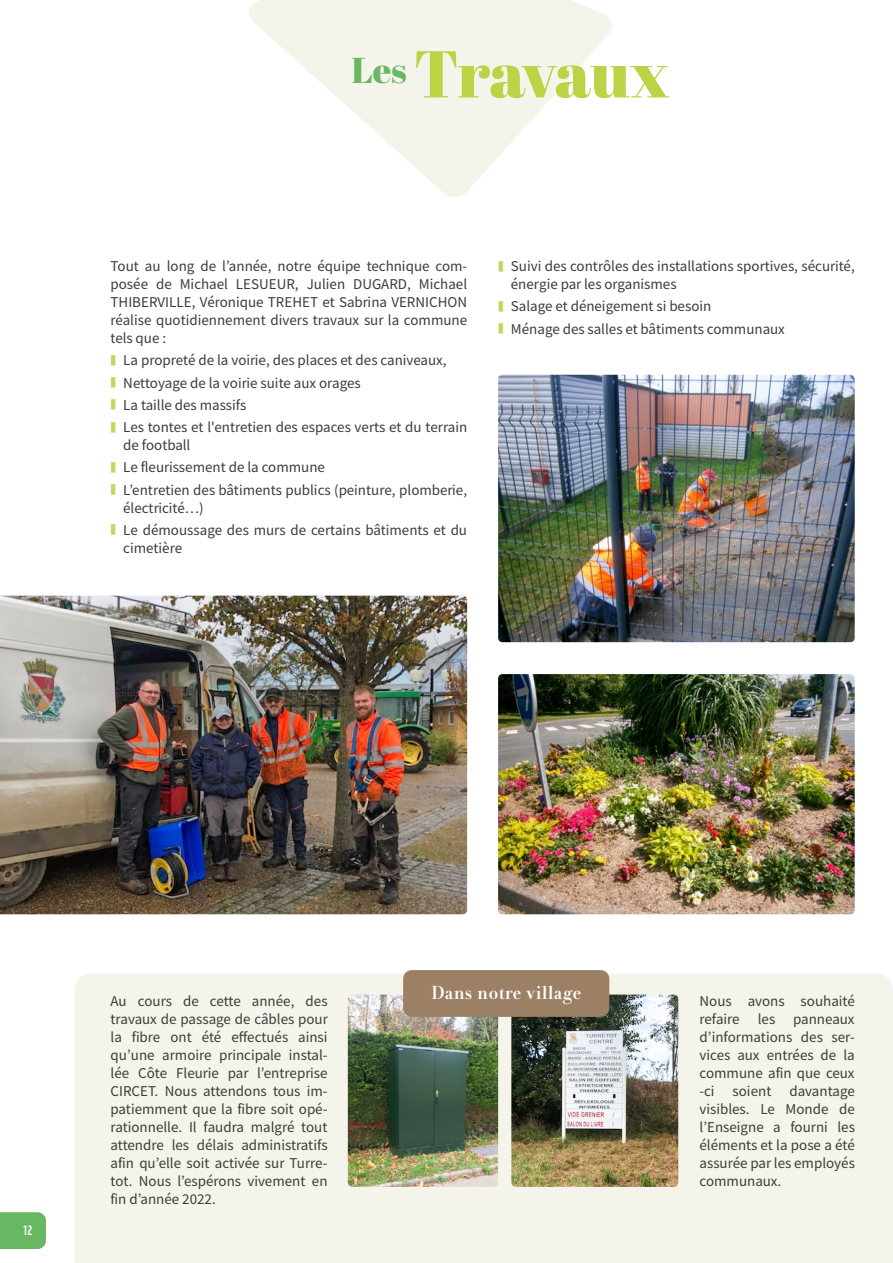
<style>
.page{position:relative;width:893px;height:1263px;background:#fff}
.page>*{position:absolute;margin:0;border:0;box-sizing:border-box;transform-origin:0 0}
.t1{font:66px "Abril Fatface";letter-spacing:-.02em;color:#bdd245}
.t2{font:700 19.5px "Andrade Pro";color:#fff}
.t3{font:15px/18px "Source Sans Variable";color:#3c3c3b}
.t4{font:12px "Prater Sans One";color:#fff}
</style>
<div class="page">
<div style="left:74px;top:973px;width:819px;height:290px;background:#f5f4eb"></div>
<svg style="left:249px;top:0;width:363px;height:197px;fill:#f5f4eb"></svg>
<img style="left:498px;top:674px;width:357px;height:240px">
<img style="left:0;top:596px;width:467px;height:318px">
<img style="left:498px;top:375px;width:357px;height:267px">
<img style="left:348px;top:994px;width:150px;height:193px">
<img style="left:511px;top:994px;width:167px;height:193px">
<div style="left:403px;top:970px;width:206px;height:47px;background:#9c8065;border-radius:9px"></div>
<div style="left:0;top:1212px;width:46px;height:37px;background:#68b762"></div>
<h1 class="t1" style="left:351px;top:28px;width:320px"><sup>Les</sup> Travaux</h1>
<p class="t3" style="left:111px;top:257px;width:358px;text-align:justify">Tout au long de l’année, notre équipe technique com&shy;posée de Michael LESUEUR, Julien DUGARD, Michael THIBERVILLE, Véronique TREHET et Sabrina VERNICHON réalise quotidiennement divers travaux sur la commune tels que :</p>
<p class="t3" style="left:123px;top:349px;width:345px;line-height:22.2px">La propreté de la voirie, des places et des caniveaux, Nettoyage de la voirie suite aux orages<br>La taille des massifs<br>Les tontes et l'entretien des espaces verts et du terrain</p>
<p class="t3" style="left:123px;top:434px;width:345px;line-height:22.2px">de football<br>Le fleurissement de la commune<br>L’entretien des bâtiments publics (peinture, plomberie,</p>
<p class="t3" style="left:123px;top:497px;width:345px;line-height:22.2px">électricité…)<br>Le démoussage des murs de certains bâtiments et du</p>
<p class="t3" style="left:123px;top:539px;width:60px">cimetière</p>
<p class="t3" style="left:511px;top:257px;width:345px">Suivi des contrôles des installations sportives, sécurité, énergie par les organismes</p>
<p class="t3" style="left:511px;top:295px;width:276px;line-height:22.2px">Salage et déneigement si besoin<br>Ménage des salles et bâtiments communaux</p>
<p class="t4" style="left:23px;top:1223px;width:11px">12</p>
<h2 class="t2" style="left:431px;top:979px;width:153px">Dans notre village</h2>
<p class="t3" style="left:111px;top:992px;width:219px;text-align:justify">Au cours de cette année, des travaux de passage de câbles pour la fibre ont été effectués ainsi qu’une armoire principale instal&shy;lée Côte Fleurie par l’entreprise CIRCET. Nous attendons tous im&shy;patiemment que la fibre soit opé&shy;rationnelle. Il faudra malgré tout attendre les délais administratifs afin qu’elle soit activée sur Turre&shy;tot. Nous l’espérons vivement en fin d’année 2022.</p>
<p class="t3" style="left:699px;top:992px;width:157px;text-align:justify">Nous avons souhaité refaire les panneaux d’informations des ser&shy;vices aux entrées de la commune afin que ceux -ci soient davantage visibles. Le Monde de l’Enseigne a fourni les éléments et la pose a été assurée par les employés communaux.</p>
</div>
